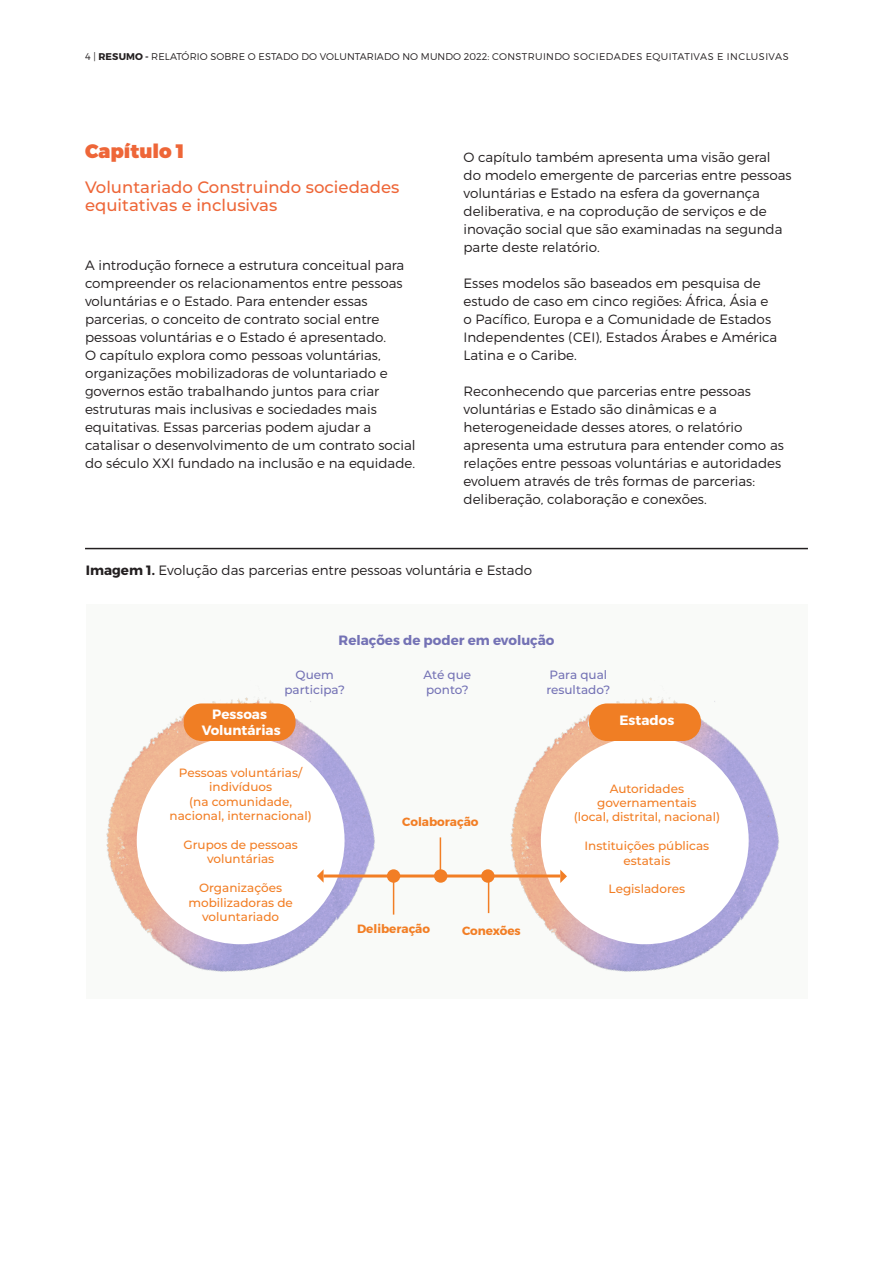
<style>
.page{position:relative;width:893px;height:1263px;background:#fff}
.page>*{position:absolute;margin:0;border:0;box-sizing:border-box;transform-origin:0 0}
.Front_matter_Heading{font:900 19.5px "Montserrat";color:#ee6638}
.Front_matter_Heading-2{font:500 16.5px/18px "Montserrat";color:#ee6638}
.Front_matter_Body{font:300 13.5px/18px "Montserrat";color:#231f20}
.t1{font:700 13.5px "Montserrat";color:#7472b5}
.t2{font:700 13.5px "Montserrat";color:#fff}
.t3{font:500 12px/14.4px "Montserrat";color:#f27e25;text-align:center}
.t4{font:500 12px "Montserrat";color:#7472b5}
.t5{font:700 12px "Montserrat";color:#f27e25}
.t6{font:300 9.75px "Montserrat";letter-spacing:.01em;color:#231f20}
.s1{font-weight:700}
</style>
<div class="page">
<div style="left:86px;top:604px;width:721px;height:394px;background:#f9faf8"></div>
<hr style="left:85px;top:548px;width:723px;height:1px;background:#231f20">
<img style="left:106px;top:697px;width:324px;height:275px">
<div style="left:137px;top:736px;width:208px;height:208px;background:#fff;border-radius:50%"></div>
<img style="left:456px;top:697px;width:323px;height:275px">
<div style="left:541px;top:736px;width:208px;height:208px;background:#fff;border-radius:50%"></div>
<div style="left:184px;top:703px;width:112px;height:38px;background:#f07e24;border-radius:18px"></div>
<div style="left:589px;top:703px;width:112px;height:38px;background:#f07e24;border-radius:18px"></div>
<hr style="left:324px;top:874px;width:236px;height:3px;background:#f27e25">
<div style="left:387px;top:869px;width:13px;height:14px;background:#f27e25;border-radius:50%"></div>
<div style="left:434px;top:869px;width:13px;height:14px;background:#f27e25;border-radius:50%"></div>
<div style="left:481px;top:869px;width:14px;height:14px;background:#f27e25;border-radius:50%"></div>
<hr style="left:393px;top:876px;width:1px;height:38px;background:#f27e25">
<hr style="left:440px;top:837px;width:1px;height:39px;background:#f27e25">
<hr style="left:488px;top:874px;width:1px;height:39px;background:#f27e25">
<svg style="left:317px;top:869px;width:7px;height:14px"></svg>
<svg style="left:560px;top:870px;width:7px;height:13px"></svg>
<p class="t6" style="left:85px;top:51px;width:705px">4 | <span class="s1">RESUMO -</span> RELATÓRIO SOBRE O ESTADO DO VOLUNTARIADO NO MUNDO 2022: CONSTRUINDO SOCIEDADES EQUITATIVAS E INCLUSIVAS</p>
<p class="Front_matter_Heading" style="left:85px;top:139px;width:101px">Capítulo 1</p>
<p class="Front_matter_Heading-2" style="left:85px;top:177px;width:316px">Voluntariado Construindo sociedades equitativas e inclusivas</p>
<p class="Front_matter_Body" style="left:85px;top:256px;width:332px">A introdução fornece a estrutura conceitual para compreender os relacionamentos entre pessoas voluntárias e o Estado. Para entender essas parcerias, o conceito de contrato social entre pessoas voluntárias e o Estado é apresentado.<br>O capítulo explora como pessoas voluntárias, organizações mobilizadoras de voluntariado e governos estão trabalhando juntos para criar estruturas mais inclusivas e sociedades mais equitativas. Essas parcerias podem ajudar a catalisar o desenvolvimento de um contrato social do século XXI fundado na inclusão e na equidade.</p>
<p class="Front_matter_Body" style="left:463px;top:148px;width:330px">O capítulo também apresenta uma visão geral<br>do modelo emergente de parcerias entre pessoas voluntárias e Estado na esfera da governança deliberativa, e na coprodução de serviços e de inovação social que são examinadas na segunda parte deste relatório.</p>
<p class="Front_matter_Body" style="left:463px;top:274px;width:315px">Esses modelos são baseados em pesquisa de estudo de caso em cinco regiões: África, Ásia e o Pacífico, Europa e a Comunidade de Estados Independentes (CEI), Estados Árabes e América Latina e o Caribe.</p>
<p class="Front_matter_Body" style="left:463px;top:382px;width:322px">Reconhecendo que parcerias entre pessoas voluntárias e Estado são dinâmicas e a heterogeneidade desses atores, o relatório apresenta uma estrutura para entender como as relações entre pessoas voluntárias e autoridades evoluem através de três formas de parcerias: deliberação, colaboração e conexões.</p>
<p class="Front_matter_Body" style="left:86px;top:561px;width:448px"><span class="s1">Imagem 1.</span> Evolução das parcerias entre pessoas voluntária e Estado</p>
<p class="t1" style="left:339px;top:631px;width:217px">Relações de poder em evolução</p>
<p class="t4" style="left:296px;top:667px;width:40px">Quem</p>
<p class="t4" style="left:284px;top:681px;width:62px">participa?</p>
<p class="t2" style="left:212px;top:705px;width:56px">Pessoas</p>
<p class="t2" style="left:202px;top:722px;width:80px">Voluntárias</p>
<p class="t3" style="left:179px;top:765px;width:125px">Pessoas voluntárias/ indivíduos</p>
<p class="t3" style="left:189px;top:794px;width:104px">(na comunidade,</p>
<p class="t3" style="left:170px;top:808px;width:144px">nacional, internacional)</p>
<p class="t3" style="left:183px;top:837px;width:116px">Grupos de pessoas voluntárias</p>
<p class="t3" style="left:188px;top:880px;width:106px">Organizações mobilizadoras de voluntariado</p>
<p class="t4" style="left:424px;top:667px;width:49px">Até que</p>
<p class="t4" style="left:426px;top:681px;width:44px">ponto?</p>
<p class="t5" style="left:402px;top:815px;width:78px">Colaboração</p>
<p class="t5" style="left:357px;top:921px;width:75px">Deliberação</p>
<p class="t5" style="left:462px;top:923px;width:60px">Conexões</p>
<p class="t4" style="left:549px;top:667px;width:59px">Para qual</p>
<p class="t4" style="left:546px;top:681px;width:66px">resultado?</p>
<p class="t2" style="left:619px;top:712px;width:56px">Estados</p>
<p class="t3" style="left:597px;top:781px;width:101px">Autoridades governamentais</p>
<p class="t3" style="left:574px;top:809px;width:148px">(local, distrital, nacional)</p>
<p class="t3" style="left:584px;top:838px;width:126px">Instituições públicas estatais</p>
<p class="t3" style="left:609px;top:881px;width:78px">Legisladores</p>
</div>
